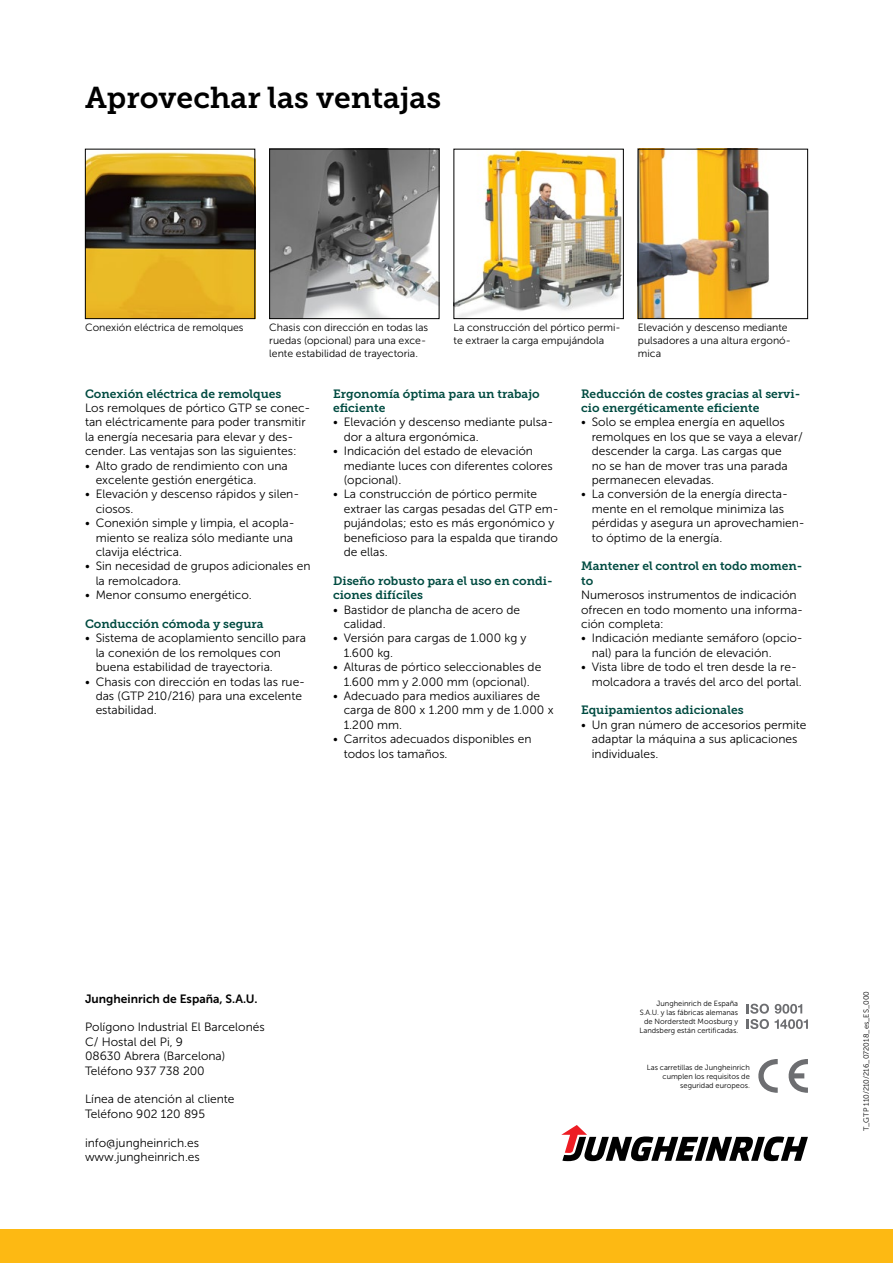
<style>
.page{position:relative;width:893px;height:1263px;background:#fff}
.page>*{position:absolute;margin:0;border:0;box-sizing:border-box;transform-origin:0 0}
.t1{font:30px "Museo JH Slab 700";color:#000}
.t2{font:12px/14.4px "Museo JH Sans 300";color:#000}
.t3{font:12px/14.4px "Museo JH Slab 700";color:#004b41}
.t4{font:12px "Museo JH Sans 700";color:#000}
.t5{font:10.5px/12.8px "Museo JH Sans 300";color:#000}
.t6{font:7.5px/9px "Museo JH Sans 300";color:#000;text-align:right}
</style>
<div class="page">
<div style="left:0;top:1229px;width:893px;height:34px;background:#fdb913"></div>
<svg style="left:561px;top:1125px;width:247px;height:36px"></svg>
<img style="left:87px;top:152px;width:166px;height:165px">
<div style="left:85px;top:149px;width:170px;height:170px;border:1px solid #000"></div>
<img style="left:271px;top:151px;width:166px;height:166px">
<div style="left:269px;top:149px;width:170px;height:170px;border:1px solid #000"></div>
<img style="left:456px;top:151px;width:166px;height:166px">
<div style="left:454px;top:149px;width:170px;height:170px;border:1px solid #000"></div>
<img style="left:640px;top:151px;width:129px;height:166px">
<div style="left:638px;top:149px;width:170px;height:170px;border:1px solid #000"></div>
<svg style="left:758px;top:1059px;width:50px;height:34px"></svg>
<svg style="left:747px;top:1004px;width:22px;height:25px"></svg>
<svg style="left:775px;top:1004px;width:33px;height:25px"></svg>
<h1 class="t1" style="left:85px;top:80px;width:358px">Aprovechar las ventajas</h1>
<p class="t5" style="left:85px;top:321px;width:160px">Conexión eléctrica de remolques</p>
<p class="t5" style="left:269px;top:321px;width:160px">Chasis con dirección en todas las ruedas (opcional) para una exce&shy;lente estabilidad de trayectoria.</p>
<p class="t5" style="left:454px;top:321px;width:169px">La construcción del pórtico permi&shy;te extraer la carga empujándola</p>
<p class="t5" style="left:638px;top:321px;width:155px">Elevación y descenso mediante pulsadores a una altura ergonó&shy;mica</p>
<p class="t3" style="left:85px;top:386px;width:198px">Conexión eléctrica de remolques</p>
<p class="t2" style="left:85px;top:401px;width:227px">Los remolques de pórtico GTP se conec&shy;tan eléctricamente para poder transmitir la energía necesaria para elevar y des&shy;cender. Las ventajas son las siguientes:</p>
<p class="t2" style="left:96px;top:458px;width:194px;text-indent:-11px">• Alto grado de rendimiento con una excelente gestión energética.</p>
<p class="t2" style="left:96px;top:487px;width:205px;text-indent:-11px">• Elevación y descenso rápidos y silen&shy;ciosos.</p>
<p class="t2" style="left:96px;top:516px;width:200px;text-indent:-11px">• Conexión simple y limpia, el acopla&shy;miento se realiza sólo mediante una clavija eléctrica.</p>
<p class="t2" style="left:96px;top:559px;width:216px;text-indent:-11px">• Sin necesidad de grupos adicionales en la remolcadora.</p>
<p class="t2" style="left:85px;top:588px;width:168px">• Menor consumo energético.</p>
<p class="t3" style="left:85px;top:617px;width:180px">Conducción cómoda y segura</p>
<p class="t2" style="left:96px;top:631px;width:212px;text-indent:-11px">• Sistema de acoplamiento sencillo para la conexión de los remolques con buena estabilidad de trayectoria.</p>
<p class="t2" style="left:96px;top:674px;width:211px;text-indent:-11px">• Chasis con dirección en todas las rue&shy;das (GTP 210/216) para una excelente estabilidad.</p>
<p class="t3" style="left:333px;top:386px;width:208px">Ergonomía óptima para un trabajo eficiente</p>
<p class="t2" style="left:344px;top:415px;width:211px;text-indent:-11px">• Elevación y descenso mediante pulsa&shy;dor a altura ergonómica.</p>
<p class="t2" style="left:344px;top:444px;width:210px;text-indent:-11px">• Indicación del estado de elevación mediante luces con diferentes colores (opcional).</p>
<p class="t2" style="left:344px;top:487px;width:216px;text-indent:-11px">• La construcción de pórtico permite extraer las cargas pesadas del GTP em&shy;pujándolas; esto es más ergonómico y beneficioso para la espalda que tirando de ellas.</p>
<p class="t3" style="left:333px;top:574px;width:221px">Diseño robusto para el uso en condi&shy;ciones difíciles</p>
<p class="t2" style="left:344px;top:602px;width:178px;text-indent:-11px">• Bastidor de plancha de acero de calidad.</p>
<p class="t2" style="left:344px;top:631px;width:184px;text-indent:-11px">• Versión para cargas de 1.000 kg y<br>1.600 kg.</p>
<p class="t2" style="left:333px;top:660px;width:210px;text-align:center">• Alturas de pórtico seleccionables de<br>1.600 mm y 2.000 mm (opcional).</p>
<p class="t2" style="left:344px;top:689px;width:211px;text-indent:-11px">• Adecuado para medios auxiliares de carga de 800 x 1.200 mm y de 1.000 x<br>1.200 mm.</p>
<p class="t2" style="left:344px;top:732px;width:189px;text-indent:-11px">• Carritos adecuados disponibles en todos los tamaños.</p>
<p class="t3" style="left:581px;top:386px;width:221px">Reducción de costes gracias al servi&shy;cio energéticamente eficiente</p>
<p class="t2" style="left:592px;top:415px;width:212px;text-indent:-11px">• Solo se emplea energía en aquellos remolques en los que se vaya a elevar/ descender la carga. Las cargas que<br>no se han de mover tras una parada permanecen elevadas.</p>
<p class="t2" style="left:592px;top:487px;width:215px;text-indent:-11px">• La conversión de la energía directa&shy;mente en el remolque minimiza las pérdidas y asegura un aprovechamien&shy;to óptimo de la energía.</p>
<p class="t3" style="left:581px;top:559px;width:223px">Mantener el control en todo momen&shy;to</p>
<p class="t2" style="left:581px;top:588px;width:223px">Numerosos instrumentos de indicación ofrecen en todo momento una informa&shy;ción completa:</p>
<p class="t2" style="left:592px;top:631px;width:213px;text-indent:-11px">• Indicación mediante semáforo (opcio&shy;nal) para la función de elevación.</p>
<p class="t2" style="left:592px;top:660px;width:211px;text-indent:-11px">• Vista libre de todo el tren desde la re&shy;molcadora a través del arco del portal.</p>
<p class="t3" style="left:581px;top:703px;width:164px">Equipamientos adicionales</p>
<p class="t2" style="left:592px;top:718px;width:216px;text-indent:-11px">• Un gran número de accesorios permite adaptar la máquina a sus aplicaciones individuales.</p>
<p class="t4" style="left:85px;top:992px;width:174px">Jungheinrich de España, S.A.U.</p>
<p class="t2" style="left:85px;top:1020px;width:181px">Polígono Industrial El Barcelonés<br>C/ Hostal del Pi, 9<br>08630 Abrera (Barcelona)<br>Teléfono 937 738 200</p>
<p class="t2" style="left:85px;top:1092px;width:151px">Línea de atención al cliente<br>Teléfono 902 120 895</p>
<p class="t2" style="left:85px;top:1135px;width:116px">info@jungheinrich.es www.jungheinrich.es</p>
<p class="t6" style="left:640px;top:999px;width:100px">Jungheinrich de España<br>S.A.U. y las fábricas alemanas de Norderstedt Moosburg y<br>Landsberg están certificadas.</p>
<p class="t6" style="left:647px;top:1063px;width:104px">Las carretillas de Jungheinrich cumplen los requisitos de seguridad europeos.</p>
<p class="t6" style="left:862px;top:1131px;width:142px;rotate:-90deg">T_GTP 110/210/216_072018_es_ES_000</p>
</div>
